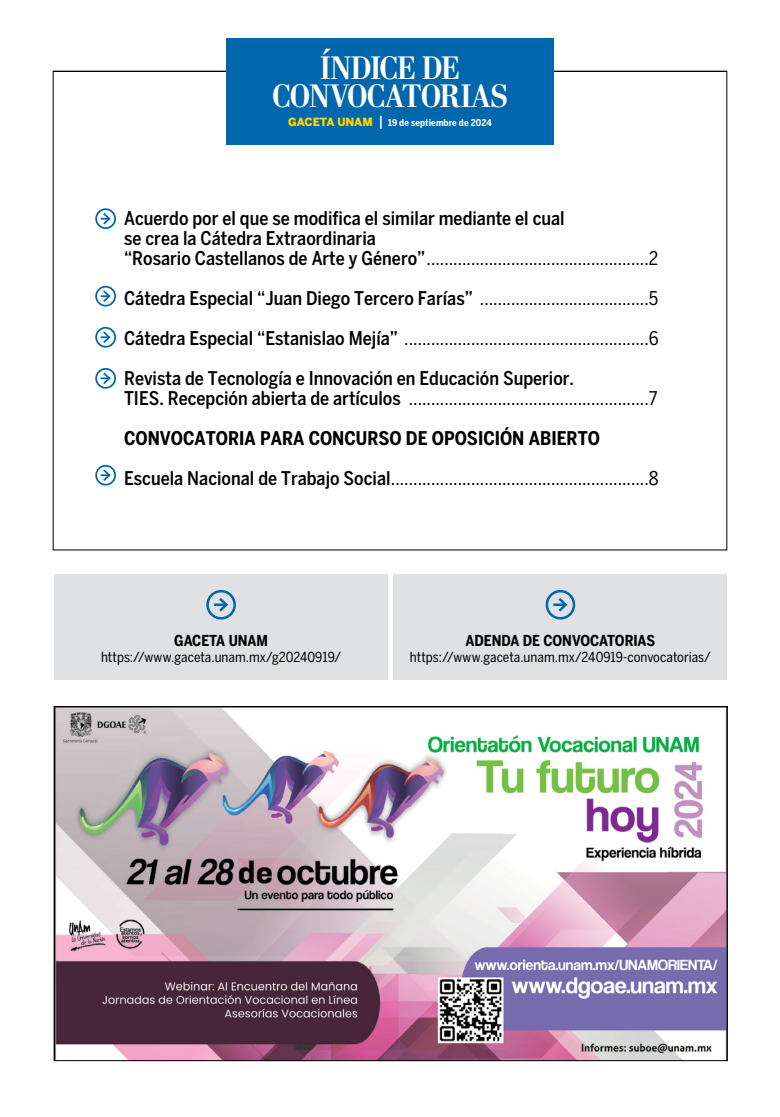
<style>
.page{position:relative;width:780px;height:1117px;background:#fff}
.page>*{position:absolute;margin:0;border:0;box-sizing:border-box;transform-origin:0 0}
.t1{font:700 32.5px/27.5px "Stilson";letter-spacing:-.005em;color:#fff;text-align:center}
.t2{font:500 18.75px/20px "Benton Sans Cond";color:#000}
.t3{font:18.75px/40px "Benton Sans Cond";color:#000}
.t4{font:700 15px "Benton Sans Cond";letter-spacing:-.005em;color:#000}
.t5{font:13.75px "Benton Sans Cond";color:#000}
.t6{font:700 9.38px "Benton Sans Cond";letter-spacing:.01em;color:#fff}
.s1{font-family:"Benton Sans";font-weight:900;font-size:11.25px;color:#ffd400}
.s2{font-weight:500;font-size:13.75px}
.s3{font-weight:400}
.s4{font-weight:500}
.s5{font-weight:700}
</style>
<div class="page">
<hr style="left:53px;top:71px;width:673px;height:1px;background:#000">
<div style="left:226px;top:38px;width:328px;height:107px;background:#0067ac"></div>
<div style="left:54px;top:574px;width:334px;height:105px;background:#e0e1e2"></div>
<svg style="left:214px;top:595px;width:16px;height:19px"></svg>
<div style="left:206px;top:589px;width:30px;height:30px;border:2px solid #0067ac;border-radius:50%"></div>
<div style="left:393px;top:574px;width:334px;height:105px;background:#e0e1e2"></div>
<svg style="left:553px;top:595px;width:16px;height:19px"></svg>
<div style="left:545px;top:589px;width:30px;height:30px;border:2px solid #0067ac;border-radius:50%"></div>
<svg style="left:101px;top:211px;width:11px;height:15px"></svg>
<div style="left:95px;top:208px;width:21px;height:21px;border:2px solid #0067ac;border-radius:50%"></div>
<svg style="left:101px;top:289px;width:11px;height:14px"></svg>
<div style="left:95px;top:286px;width:21px;height:20px;border:2px solid #0067ac;border-radius:50%"></div>
<svg style="left:101px;top:330px;width:11px;height:14px"></svg>
<div style="left:95px;top:327px;width:21px;height:20px;border:2px solid #0067ac;border-radius:50%"></div>
<svg style="left:101px;top:371px;width:11px;height:14px"></svg>
<div style="left:95px;top:368px;width:21px;height:20px;border:2px solid #0067ac;border-radius:50%"></div>
<svg style="left:101px;top:468px;width:11px;height:14px"></svg>
<div style="left:95px;top:465px;width:21px;height:20px;border:2px solid #0067ac;border-radius:50%"></div>
<img style="left:56px;top:708px;width:669px;height:350px">
<h1 class="t1" style="left:272px;top:54px;width:236px">ÍNDICE DE<br>CONVOCATORIAS</h1>
<p class="t6" style="left:288px;top:117px;width:205px"><span class="s1">GACETA UNAM</span> <span class="s2">|</span> 19 de septiembre de 2024</p>
<p class="t2" style="left:124px;top:207px;width:536px">Acuerdo por el que se modifica el similar mediante el cual<br>se crea la Cátedra Extraordinaria<br>“Rosario Castellanos de Arte y Género”<span class="s3">..................................................2</span></p>
<p class="t2" style="left:124px;top:277px;width:536px;line-height:40px;text-align:justify">Cátedra Especial “Juan Diego Tercero Farías” <span class="s3">......................................5<br></span>Cátedra Especial “Estanislao Mejía” <span class="s3">.......................................................6<br></span>Revista de Tecnología e Innovación en Educación Superior.</p>
<p class="t3" style="left:124px;top:377px;width:536px"><span class="s4">TIES. Recepción abierta de artículos</span> ......................................................7<br><span class="s5">CONVOCATORIA PARA CONCURSO DE OPOSICIÓN ABIERTO<br></span><span class="s4">Escuela Nacional de Trabajo Social</span>..........................................................8</p>
<p class="t4" style="left:174px;top:631px;width:95px">GACETA UNAM</p>
<p class="t5" style="left:101px;top:649px;width:242px">https://www.gaceta.unam.mx/g20240919/</p>
<p class="t4" style="left:465px;top:631px;width:191px">ADENDA DE CONVOCATORIAS</p>
<p class="t5" style="left:410px;top:649px;width:302px">https://www.gaceta.unam.mx/240919-convocatorias/</p>
</div>
